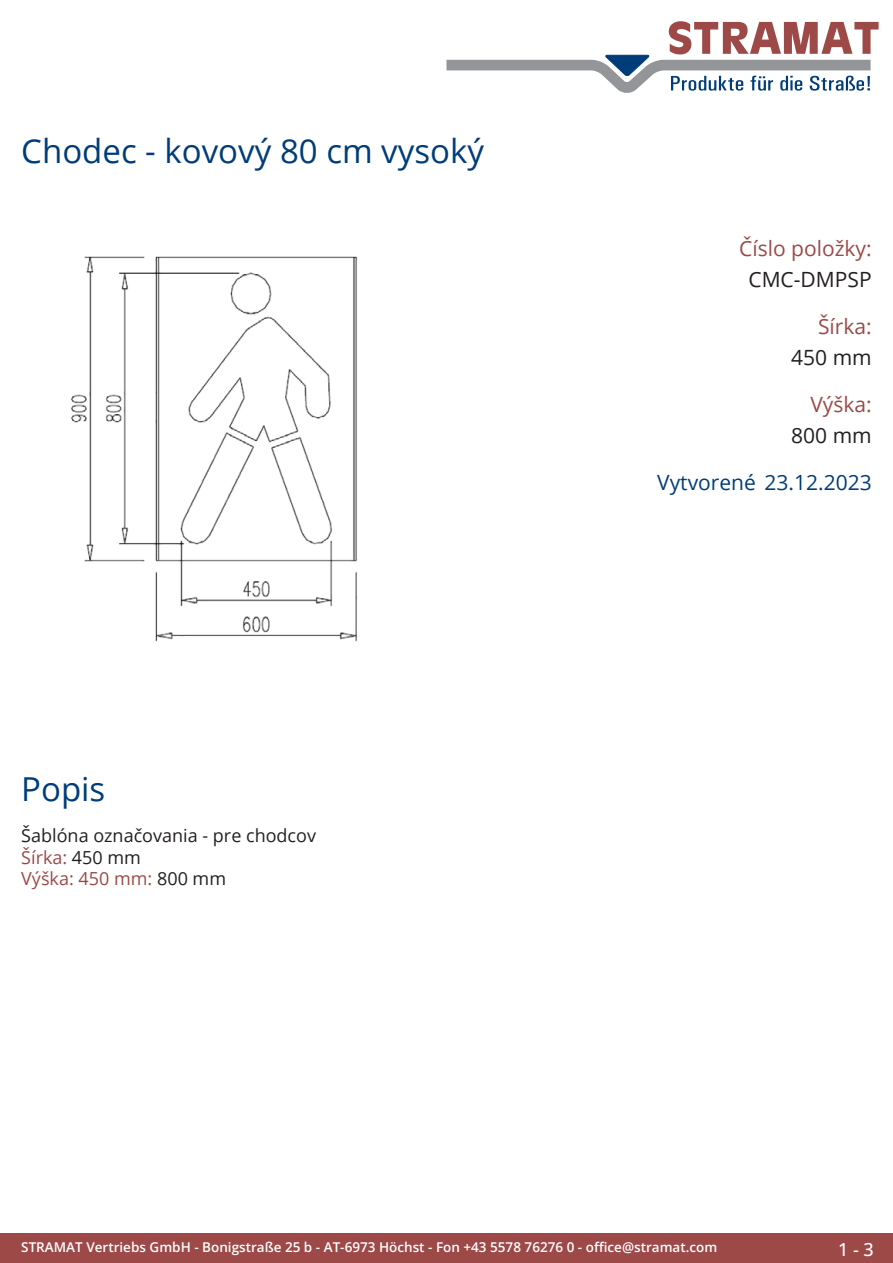
<style>
.page{position:relative;width:893px;height:1263px;background:#fff}
.page>*{position:absolute;margin:0;border:0;box-sizing:border-box;transform-origin:0 0}
.Produkttitel{font:33px "Open Sans";color:#003d78}
.TechDaten_Überschrif{font:21px "Open Sans";color:#9c4948}
.TechDaten_Inhalt{font:21px "Open Sans";color:#231f20}
.Erstellungsdatum{font:21px "Open Sans";color:#003d78}
.Beschreibung_Text{font:18px/21.6px "Open Sans";color:#231f20}
.t1{font:500 18px "Open Sans";color:#fff}
.t2{font:600 13.5px "Open Sans";color:#fff}
.s1{color:#9c4948}
</style>
<div class="page">
<div style="left:0;top:1233px;width:893px;height:30px;background:#9c4948"></div>
<svg style="left:446px;top:21px;width:433px;height:72px"></svg>
<img style="left:71px;top:256px;width:286px;height:386px">
<p class="Produkttitel" style="left:21px;top:128px;width:464px">Chodec - kovový 80 cm vysoký</p>
<p class="Produkttitel" style="left:21px;top:766px;width:86px">Popis</p>
<p class="Beschreibung_Text" style="left:21px;top:824px;width:296px">Šablóna označovania - pre chodcov<br><span class="s1">Šírka:</span> 450 mm<br><span class="s1">Výška: 450 mm:</span> 800 mm</p>
<p class="TechDaten_Überschrif" style="left:739px;top:234px;width:134px">Číslo položky:</p>
<p class="TechDaten_Inhalt" style="left:748px;top:265px;width:125px">CMC-DMPSP</p>
<p class="TechDaten_Überschrif" style="left:818px;top:312px;width:55px">Šírka:</p>
<p class="TechDaten_Inhalt" style="left:791px;top:343px;width:82px">450 mm</p>
<p class="TechDaten_Überschrif" style="left:810px;top:390px;width:63px">Výška:</p>
<p class="TechDaten_Inhalt" style="left:791px;top:421px;width:82px">800 mm</p>
<p class="Erstellungsdatum" style="left:657px;top:468px;width:216px">Vytvorené 23.12.2023</p>
<p class="t2" style="left:21px;top:1238px;width:698px">STRAMAT Vertriebs GmbH - Bonigstraße 25 b - AT-6973 Höchst - Fon +43 5578 76276 0 - office@stramat.com</p>
<h3 class="t1" style="left:838px;top:1237px;width:37px">1 - 3</h3>
</div>
